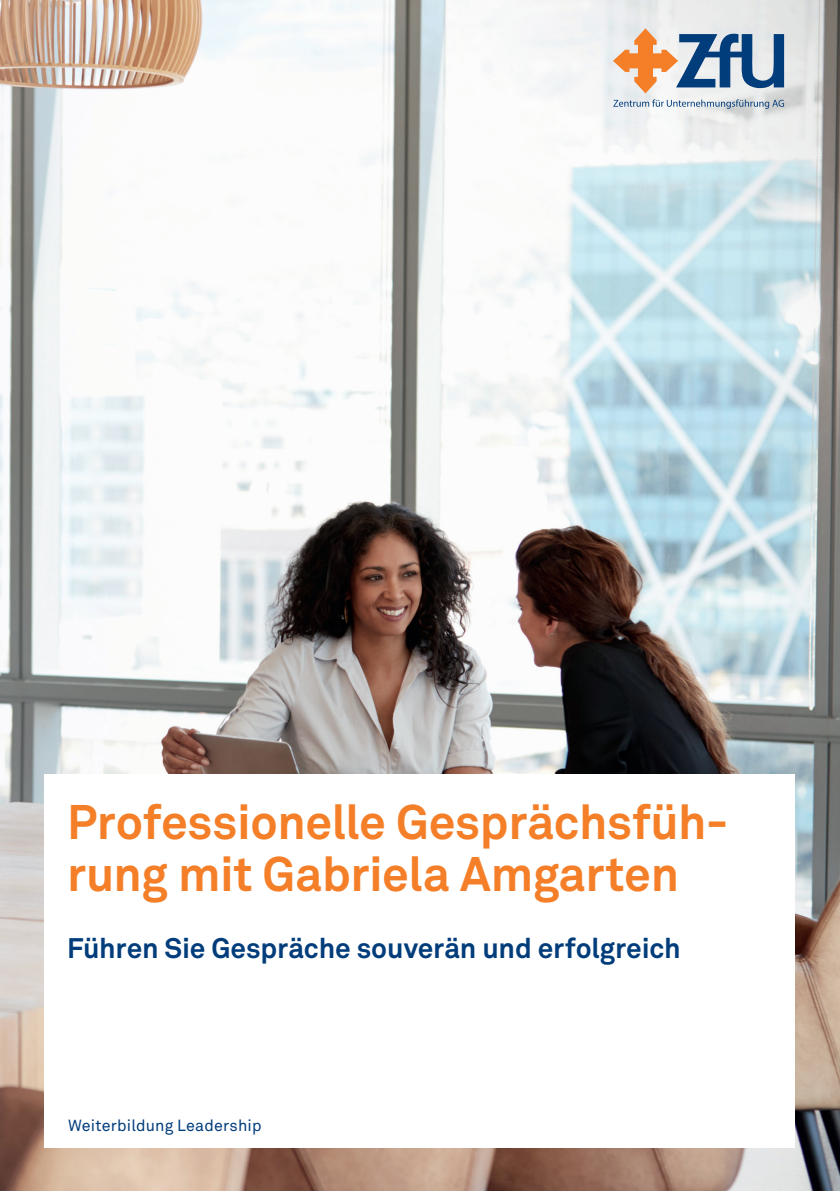
<style>
.page{position:relative;width:840px;height:1191px;background:#fff}
.page>*{position:absolute;margin:0;border:0;box-sizing:border-box;transform-origin:0 0}
.t1{font:700 48px/52px "Akkurat Office";letter-spacing:-.01em;color:#f47f28}
.t2{font:700 28px "Akkurat Office";letter-spacing:-.005em;color:#013c7b}
.t3{font:16px "Akkurat Office";letter-spacing:.01em;color:#013c7b}
</style>
<div class="page">
<img style="left:0;top:0;width:839px;height:1191px">
<svg style="left:612px;top:28px;width:171px;height:65px;background:#acacb0"></svg>
<svg style="left:613px;top:99px;width:170px;height:10px"></svg>
<div style="left:44px;top:774px;width:750px;height:373px;background:#fff"></div>
<p class="t1" style="left:67px;top:796px;width:662px">Professionelle Gesprächsfüh&shy;rung mit Gabriela Amgarten</p>
<p class="t2" style="left:67px;top:930px;width:614px">Führen Sie Gespräche souverän und erfolgreich</p>
<p class="t3" style="left:68px;top:1116px;width:195px">Weiterbildung Leadership</p>
</div>
